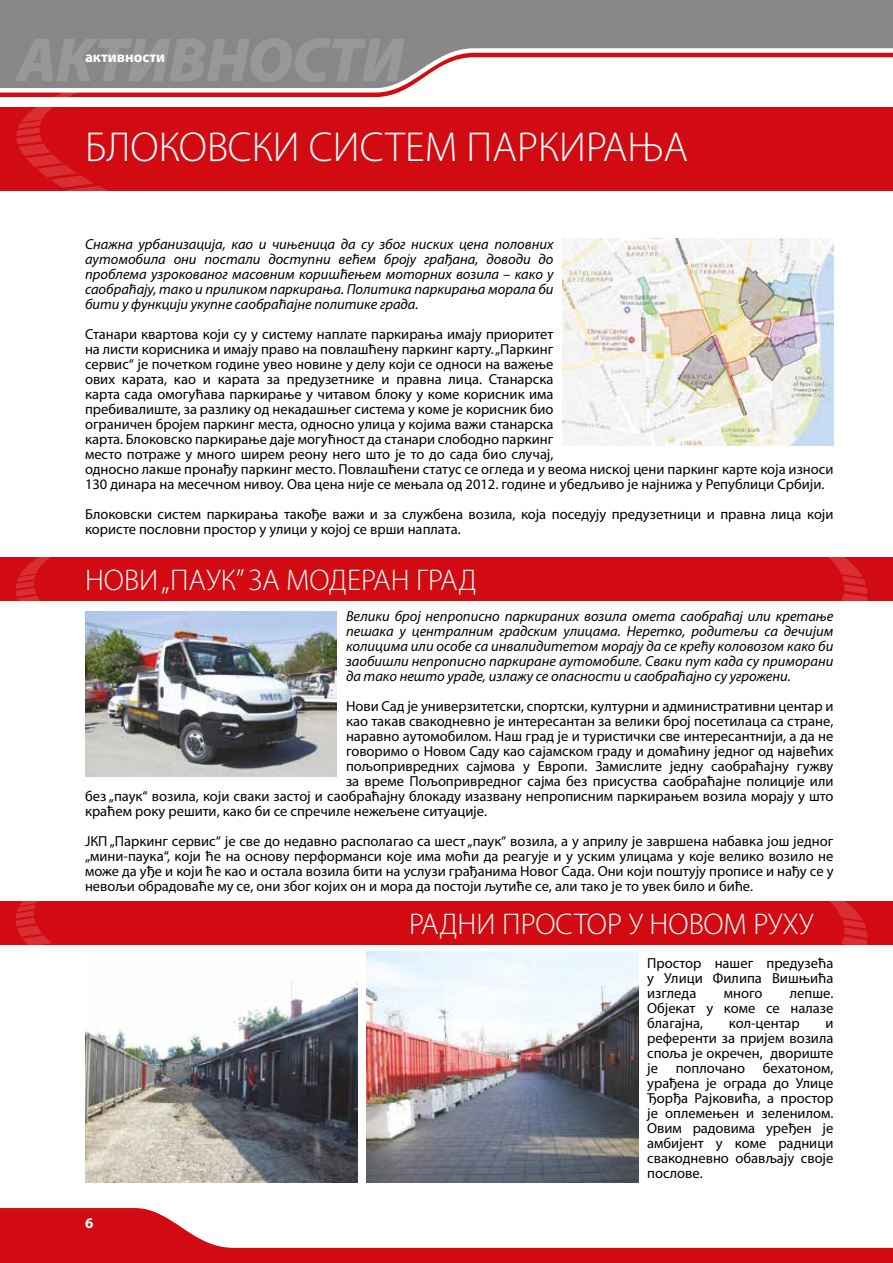
<style>
.page{position:relative;width:893px;height:1263px;background:#fff}
.page>*{position:absolute;margin:0;border:0;box-sizing:border-box;transform-origin:0 0}
.t1{font:300 42px "Myriad Pro";color:#fff}
.t2{font:300 30px "Myriad Pro";color:#fff}
.t3{font:700 15px "Myriad Pro";color:#fff}
.t4{font:14.55px/15px "Myriad Pro";color:#000;text-align:justify}
.t5{font:italic 14.55px/15px "Myriad Pro";color:#000;text-align:justify}
</style>
<div class="page">
<img style="left:562px;top:238px;width:271px;height:208px">
<img style="left:85px;top:611px;width:251px;height:165px">
<svg style="left:0;top:0;width:893px;height:95px"></svg>
<svg style="left:0;top:1208px;width:893px;height:55px"></svg>
<div style="left:0;top:557px;width:893px;height:44px;background:#d20a11"></div>
<div style="left:0;top:901px;width:893px;height:43px;background:#d20a11"></div>
<div style="left:0;top:107px;width:893px;height:84px;background:#d20a11"></div>
<svg style="left:16px;top:91px;width:234px;height:100px"></svg>
<svg style="left:829px;top:557px;width:38px;height:44px"></svg>
<svg style="left:633px;top:901px;width:234px;height:51px"></svg>
<svg style="left:16px;top:901px;width:221px;height:44px"></svg>
<img style="left:16px;top:557px;width:221px;height:129px">
<img style="left:85px;top:983px;width:272px;height:199px">
<img style="left:367px;top:952px;width:272px;height:230px">
<hr style="left:892px;top:817px;width:1px;height:53px;background:#d20a11">
<p class="t3" style="left:85px;top:47px;width:82px">активности</p>
<h1 class="t1" style="left:85px;top:123px;width:605px">БЛОКОВСКИ СИСТЕМ ПАРКИРАЊА</h1>
<p class="t5" style="left:85px;top:236px;width:470px">Снажна урбанизација, као и чињеница да су због ниских цена половних аутомобила они постали доступни већем броју грађана, доводи до проблема узрокованог масовним коришћењем моторних возила – како у саобраћају, тако и приликом паркирања. Политика паркирања морала би бити у функцији укупне саобраћајне политике града.</p>
<p class="t4" style="left:85px;top:326px;width:750px;text-align:left">Станари квартова који су у систему наплате паркирања имају приоритет<br>на листи корисника и имају право на повлашћену паркинг карту. „Паркинг<br>сервис“ је почетком године увео новине у делу који се односи на важење<br>ових карата, као и карата за предузетнике и правна лица. Станарска<br>карта сада омогућава паркирање у читавом блоку у коме корисник има<br>пребивалиште, за разлику од некадашњег система у коме је корисник био<br>ограничен бројем паркинг места, односно улица у којима важи станарска<br>карта. Блоковско паркирање даје могућност да станари слободно паркинг<br>место потраже у много ширем реону него што је то до сада био случај,<br>односно лакше пронађу паркинг место. Повлашћени статус се огледа и у веома ниској цени паркинг карте која износи 130 динара на месечном нивоу. Ова ценa није се мењала од 2012. године и убедљиво је најнижа у Републици Србији.</p>
<p class="t4" style="left:85px;top:506px;width:750px">Блоковски систем паркирања такође важи и за службена возила, која поседују предузетници и правна лица који користе пословни простор у улици у којој се врши наплата.</p>
<h2 class="t2" style="left:85px;top:564px;width:393px">НОВИ „ПАУК” ЗА МОДЕРАН ГРАД</h2>
<p class="t5" style="left:346px;top:609px;width:489px">Велики број непрописно паркираних возила омета саобраћај или кретање пешака у централним градским улицама. Неретко, родитељи са дечијим колицима или особе са инвалидитетом морају да се крећу коловозом како би заобишли непрописно паркиране аутомобиле. Сваки пут када су приморани да тако нешто ураде, излажу се опасности и саобраћајно су угрожени.</p>
<p class="t4" style="left:346px;top:699px;width:489px">Нови Сад је универзитетски, спортски, културни и административни центар и</p>
<p class="t4" style="left:346px;top:714px;width:489px">као такав свакодневно је интересантан за велики број посетилаца са стране,</p>
<p class="t4" style="left:346px;top:729px;width:489px">наравно аутомобилом. Наш град је и туристички све интересантнији, а да не</p>
<p class="t4" style="left:346px;top:744px;width:489px">говоримо о Новом Саду као сајамском граду и домаћину једног од највећих</p>
<p class="t4" style="left:346px;top:759px;width:489px">пољопривредних сајмова у Европи. Замислите једну саобраћајну гужву</p>
<p class="t4" style="left:346px;top:774px;width:489px">за време Пољопривредног сајма без присуства саобраћајне полиције или</p>
<p class="t4" style="left:85px;top:789px;width:750px">без „паук“ возила, који сваки застој и саобраћајну блокаду изазвану непрописним паркирањем возила морају у што</p>
<p class="t4" style="left:85px;top:804px;width:404px">краћем року решити, како би се спречиле нежељене ситуације.</p>
<p class="t4" style="left:85px;top:834px;width:750px">ЈКП „Паркинг сервис“ је све до недавно располагао са шест „паук“ возила, а у априлу је завршена набавка још једног „мини-паука“, који ће на основу перформанси које има моћи да реагује и у уским улицама у које велико возило не може да уђе и који ће као и остала возила бити на услузи грађанима Новог Сада. Они који поштују прописе и нађу се у невољи обрадоваће му се, они због којих он и мора да постоји љутиће се, али тако је то увек било и биће.</p>
<h2 class="t2" style="left:409px;top:907px;width:406px">РАДНИ ПРОСТОР У НОВОМ РУХУ</h2>
<p class="t3" style="left:85px;top:1213px;width:10px">6</p>
<p class="t4" style="left:647px;top:955px;width:188px">Простор нашег предузећа у Улици Филипа Вишњића изгледа</p>
<p class="t4" style="left:647px;top:985px;width:188px;text-indent:143px">лепше.<br>Објекат у коме се налазе благајна,</p>
<p class="t4" style="left:724px;top:985px;width:40px">много</p>
<p class="t4" style="left:729px;top:1015px;width:72px">кол-центар</p>
<p class="t4" style="left:647px;top:1015px;width:188px;text-indent:178px">и референти за пријем возила споља је окречен, двориште је поплочано бехатоном, урађена је ограда до Улице Ђорђа Рајковића, а простор је оплемењен и зеленилом.<br>Овим радовима уређен је амбијент у коме радници свакодневно обављају своје послове.</p>
</div>
